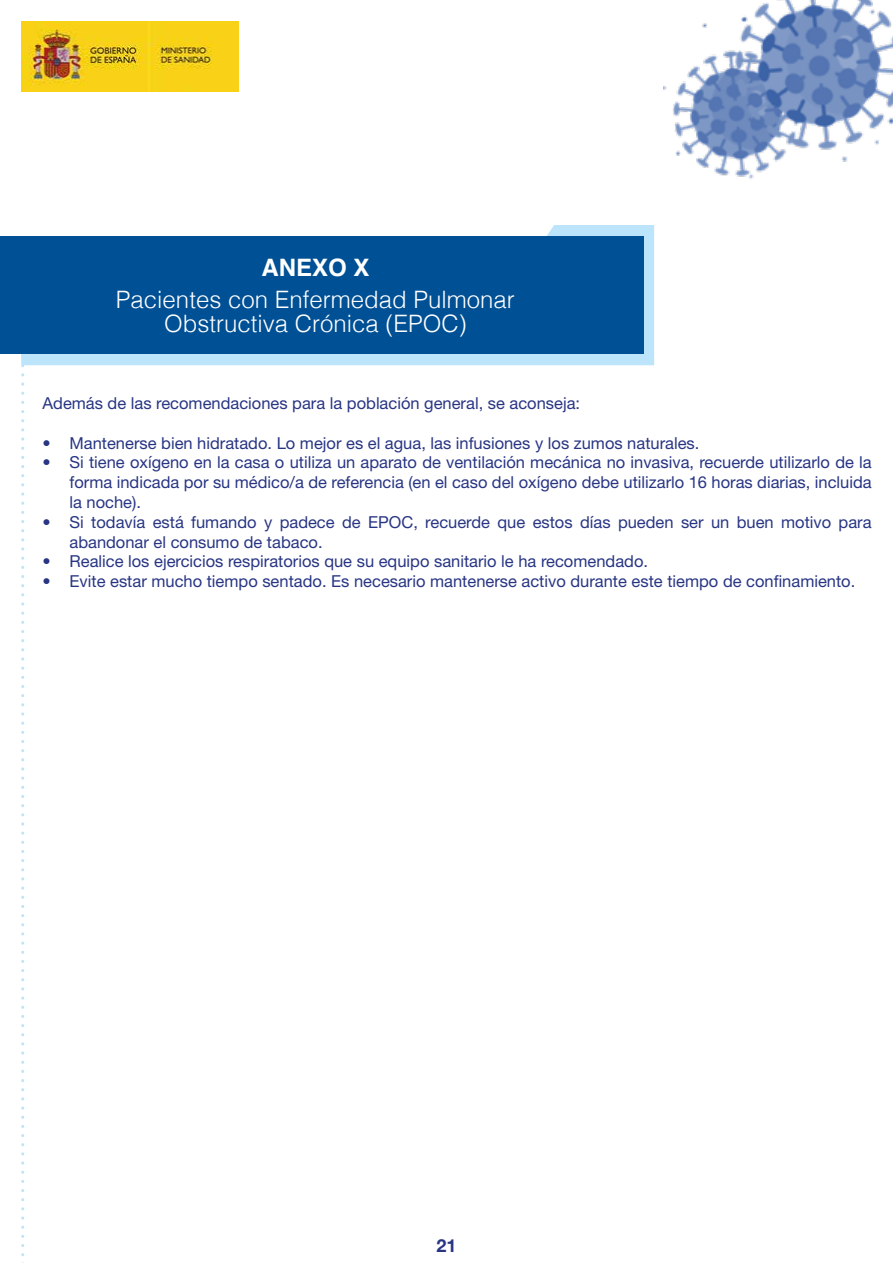
<style>
.page{position:relative;width:893px;height:1263px;background:#fff}
.page>*{position:absolute;margin:0;border:0;box-sizing:border-box;transform-origin:0 0}
.t1{font:300 24px/24px "Helvetica";color:#fff;text-align:center}
.t2{font:700 24px "Helvetica";color:#fff}
.t3{font:700 18px "Helvetica Neue LT Std";color:#283583}
.t4{font:16.5px/19.8px "Helvetica Neue LT Std";color:#283583;text-align:justify}
</style>
<div class="page">
<img style="left:663px;top:0;width:230px;height:179px">
<img style="left:21px;top:21px;width:218px;height:70px">
<svg style="left:21px;top:365px;width:3px;height:898px"></svg>
<svg style="left:21px;top:225px;width:633px;height:140px;fill:#bce4fa"></svg>
<div style="left:0;top:236px;width:643px;height:118px;background:#005095"></div>
<h1 class="t2" style="left:261px;top:248px;width:110px">ANEXO X</h1>
<h1 class="t1" style="left:116px;top:286px;width:400px">Pacientes con Enfermedad Pulmonar<br>Obstructiva Crónica (EPOC)</h1>
<p class="t4" style="left:43px;top:393px;width:539px">Además de las recomendaciones para la población general, se aconseja:</p>
<p class="t4" style="left:43px;top:432px;width:658px">• Mantenerse bien hidratado. Lo mejor es el agua, las infusiones y los zumos naturales.</p>
<p class="t4" style="left:70px;top:452px;width:804px;text-indent:-27px">• Si tiene oxígeno en la casa o utiliza un aparato de ventilación mecánica no invasiva, recuerde utilizarlo de la forma indicada por su médico/a de referencia (en el caso del oxígeno debe utilizarlo 16 horas diarias, incluida la noche).</p>
<p class="t4" style="left:70px;top:512px;width:804px;text-indent:-27px">• Si todavía está fumando y padece de EPOC, recuerde que estos días pueden ser un buen motivo para abandonar el consumo de tabaco.</p>
<p class="t4" style="left:43px;top:551px;width:607px">• Realice los ejercicios respiratorios que su equipo sanitario le ha recomendado.</p>
<p class="t4" style="left:43px;top:571px;width:814px">• Evite estar mucho tiempo sentado. Es necesario mantenerse activo durante este tiempo de confinamiento.</p>
<p class="t3" style="left:436px;top:1235px;width:22px">21</p>
</div>
